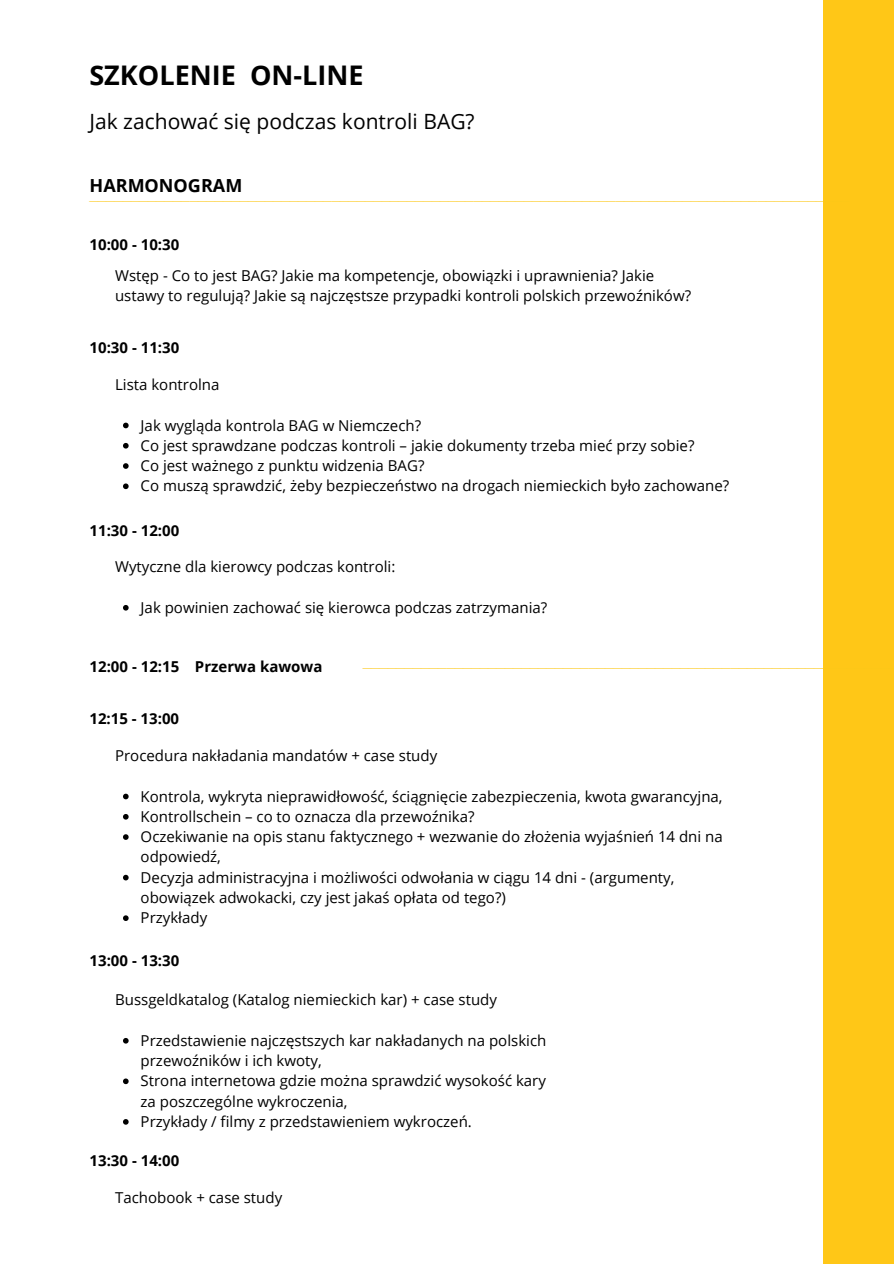
<style>
.page{position:relative;width:894px;height:1264px;background:#fff}
.page>*{position:absolute;margin:0;border:0;box-sizing:border-box;transform-origin:0 0}
.t1{font:700 27px "Open Sans";color:#000}
.t2{font:21px "Open Sans";color:#000}
.t3{font:700 18px "Open Sans";color:#000}
.t4{font:15px/20.2px "Open Sans";color:#000}
.t5{font:700 15px "Arimo";color:#fcc717}
.t6{font:700 15px "Open Sans";color:#000}
</style>
<div class="page">
<div style="left:823px;top:0;width:70px;height:1263px;background:#ffc717"></div>
<svg style="left:123px;top:422px;width:6px;height:6px"></svg>
<svg style="left:123px;top:443px;width:6px;height:5px"></svg>
<svg style="left:123px;top:463px;width:6px;height:6px"></svg>
<svg style="left:123px;top:483px;width:6px;height:6px"></svg>
<svg style="left:123px;top:793px;width:6px;height:6px"></svg>
<svg style="left:123px;top:814px;width:6px;height:5px"></svg>
<svg style="left:123px;top:834px;width:6px;height:5px"></svg>
<svg style="left:123px;top:874px;width:6px;height:6px"></svg>
<svg style="left:123px;top:915px;width:6px;height:6px"></svg>
<svg style="left:123px;top:1038px;width:6px;height:5px"></svg>
<svg style="left:123px;top:1078px;width:6px;height:6px"></svg>
<svg style="left:123px;top:1119px;width:6px;height:5px"></svg>
<svg style="left:123px;top:605px;width:6px;height:5px"></svg>
<p class="t1" style="left:89px;top:57px;width:275px">SZKOLENIE ON-LINE</p>
<p class="t2" style="left:89px;top:106px;width:386px">Jak zachować się podczas kontroli BAG?</p>
<p class="t3" style="left:89px;top:173px;width:154px">HARMONOGRAM</p>
<p class="t5" style="left:89px;top:186px;width:761px">___________________________________________________________________________________________</p>
<p class="t6" style="left:89px;top:233px;width:91px">10:00 - 10:30</p>
<p class="t4" style="left:115px;top:265px;width:577px">Wstęp - Co to jest BAG? Jakie ma kompetencje, obowiązki i uprawnienia? Jakie ustawy to regulują? Jakie są najczęstsze przypadki kontroli polskich przewoźników?</p>
<p class="t6" style="left:89px;top:337px;width:91px">10:30 - 11:30</p>
<p class="t4" style="left:115px;top:374px;width:106px">Lista kontrolna</p>
<p class="t4" style="left:141px;top:414px;width:282px">Jak wygląda kontrola BAG w Niemczech?</p>
<p class="t4" style="left:141px;top:435px;width:555px">Co jest sprawdzane podczas kontroli – jakie dokumenty trzeba mieć przy sobie?</p>
<p class="t4" style="left:141px;top:455px;width:285px">Co jest ważnego z punktu widzenia BAG?</p>
<p class="t4" style="left:141px;top:475px;width:590px">Co muszą sprawdzić, żeby bezpieczeństwo na drogach niemieckich było zachowane?</p>
<p class="t6" style="left:89px;top:520px;width:91px">11:30 - 12:00</p>
<p class="t4" style="left:115px;top:556px;width:282px">Wytyczne dla kierowcy podczas kontroli:</p>
<p class="t4" style="left:141px;top:597px;width:408px">Jak powinien zachować się kierowca podczas zatrzymania?</p>
<p class="t6" style="left:89px;top:656px;width:234px">12:00 - 12:15 Przerwa kawowa</p>
<p class="t6" style="left:89px;top:708px;width:91px">12:15 - 13:00</p>
<p class="t5" style="left:363px;top:653px;width:536px">________________________________________________________________</p>
<p class="t4" style="left:115px;top:745px;width:323px">Procedura nakładania mandatów + case study</p>
<p class="t4" style="left:141px;top:785px;width:583px">Kontrola, wykryta nieprawidłowość, ściągnięcie zabezpieczenia, kwota gwarancyjna,</p>
<p class="t4" style="left:141px;top:806px;width:335px">Kontrollschein – co to oznacza dla przewoźnika?</p>
<p class="t4" style="left:141px;top:826px;width:583px">Oczekiwanie na opis stanu faktycznego + wezwanie do złożenia wyjaśnień 14 dni na odpowiedź,</p>
<p class="t4" style="left:141px;top:866px;width:535px">Decyzja administracyjna i możliwości odwołania w ciągu 14 dni - (argumenty, obowiązek adwokacki, czy jest jakaś opłata od tego?)</p>
<p class="t4" style="left:141px;top:907px;width:68px">Przykłady</p>
<p class="t6" style="left:89px;top:950px;width:91px">13:00 - 13:30</p>
<p class="t4" style="left:115px;top:989px;width:383px">Bussgeldkatalog (Katalog niemieckich kar) + case study</p>
<p class="t4" style="left:141px;top:1029px;width:407px">Przedstawienie najczęstszych kar nakładanych na polskich przewoźników i ich kwoty,</p>
<p class="t4" style="left:141px;top:1070px;width:407px">Strona internetowa gdzie można sprawdzić wysokość kary za poszczególne wykroczenia,</p>
<p class="t4" style="left:141px;top:1110px;width:332px">Przykłady / filmy z przedstawieniem wykroczeń.</p>
<p class="t6" style="left:89px;top:1150px;width:91px">13:30 - 14:00</p>
<p class="t4" style="left:115px;top:1186px;width:169px">Tachobook + case study</p>
</div>
